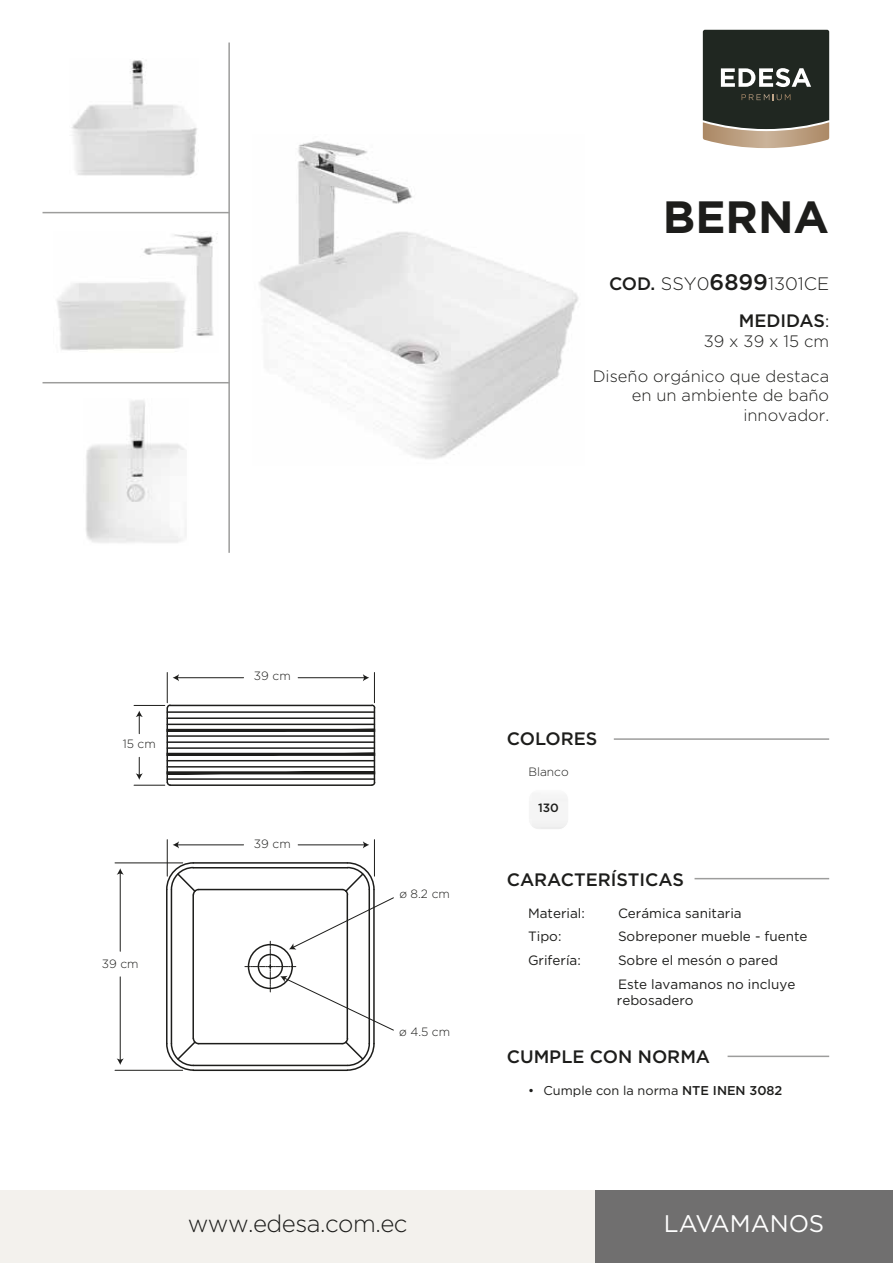
<style>
.page{position:relative;width:893px;height:1263px;background:#fff}
.page>*{position:absolute;margin:0;border:0;box-sizing:border-box;transform-origin:0 0}
.t1{font:700 45px "Gotham";color:#1d1d1b}
.t2{font:300 24px "Gotham";letter-spacing:-.02em;color:#1d1d1b}
.t3{font:24px "Gotham";color:#fff}
.t4{font:500 18px/36.6px "Gotham";color:#1d1d1b;text-align:right}
.t5{font:300 16.5px/34.8px "Gotham";color:#1d1d1b;text-align:right}
.t6{font:13.5px/23.7px "Gotham";color:#1d1d1b}
.t7{font:12.75px "Gotham";color:#1d1d1b}
.t8{font:300 12px "Gotham";color:#1d1d1b}
.t9{font:500 12px "Gotham";color:#1d1d1b}
.s1{font-weight:300}
.s2{font-size:22.5px}
.s3{font-weight:400;font-size:16.5px}
.s4{font-weight:500}
</style>
<div class="page">
<img style="left:259px;top:141px;width:320px;height:318px">
<img style="left:57px;top:233px;width:161px;height:118px">
<img style="left:86px;top:400px;width:100px;height:143px">
<img style="left:71px;top:60px;width:126px;height:116px">
<div style="left:0;top:1191px;width:893px;height:72px;background:#f3f1ed"></div>
<div style="left:595px;top:1191px;width:298px;height:72px;background:#706f6f"></div>
<hr style="left:43px;top:212px;width:187px;height:1px;background:#9d9d9c">
<hr style="left:43px;top:382px;width:187px;height:1px;background:#9d9d9c">
<hr style="left:228px;top:43px;width:2px;height:510px;background:#9d9d9c">
<hr style="left:728px;top:1055px;width:101px;height:2px;background:#9d9d9c">
<hr style="left:694px;top:878px;width:135px;height:1px;background:#9d9d9c">
<hr style="left:614px;top:738px;width:215px;height:2px;background:#9d9d9c">
<svg style="left:703px;top:30px;width:126px;height:118px;background:#4d4e45"></svg>
<div style="left:528px;top:789px;width:41px;height:41px;border:1px solid #fff;border-radius:11px"></div>
<hr style="left:170px;top:705px;width:202px;height:1px;background:#1d1d1b">
<hr style="left:166px;top:708px;width:2px;height:74px;background:#1d1d1b">
<svg style="left:166px;top:704px;width:6px;height:5px"></svg>
<hr style="left:170px;top:784px;width:202px;height:2px;background:#1d1d1b">
<svg style="left:166px;top:781px;width:6px;height:5px"></svg>
<svg style="left:370px;top:781px;width:6px;height:5px"></svg>
<hr style="left:374px;top:708px;width:1px;height:74px;background:#1d1d1b">
<svg style="left:370px;top:704px;width:6px;height:5px"></svg>
<svg style="left:166px;top:770px;width:210px;height:5px"></svg>
<svg style="left:166px;top:752px;width:210px;height:5px"></svg>
<svg style="left:166px;top:728px;width:210px;height:5px"></svg>
<hr style="left:167px;top:778px;width:207px;height:2px;background:#1d1d1b">
<hr style="left:167px;top:766px;width:207px;height:1px;background:#1d1d1b">
<hr style="left:167px;top:760px;width:207px;height:1px;background:#1d1d1b">
<hr style="left:167px;top:747px;width:207px;height:2px;background:#1d1d1b">
<hr style="left:167px;top:741px;width:207px;height:2px;background:#1d1d1b">
<hr style="left:167px;top:735px;width:207px;height:2px;background:#1d1d1b">
<hr style="left:167px;top:724px;width:207px;height:1px;background:#1d1d1b">
<hr style="left:167px;top:717px;width:207px;height:2px;background:#1d1d1b">
<hr style="left:167px;top:711px;width:207px;height:2px;background:#1d1d1b">
<hr style="left:167px;top:672px;width:1px;height:31px;background:#1d1d1b">
<hr style="left:374px;top:672px;width:1px;height:31px;background:#1d1d1b">
<hr style="left:177px;top:677px;width:67px;height:1px;background:#1d1d1b">
<svg style="left:173px;top:674px;width:6px;height:7px"></svg>
<hr style="left:298px;top:677px;width:67px;height:1px;background:#1d1d1b">
<svg style="left:363px;top:674px;width:6px;height:7px"></svg>
<hr style="left:134px;top:705px;width:31px;height:1px;background:#1d1d1b">
<hr style="left:134px;top:785px;width:31px;height:1px;background:#1d1d1b">
<svg style="left:136px;top:711px;width:7px;height:23px"></svg>
<svg style="left:136px;top:757px;width:7px;height:23px"></svg>
<hr style="left:373px;top:889px;width:2px;height:155px;background:#1d1d1b">
<hr style="left:193px;top:862px;width:154px;height:2px;background:#1d1d1b">
<hr style="left:166px;top:889px;width:2px;height:155px;background:#1d1d1b">
<hr style="left:193px;top:1069px;width:154px;height:2px;background:#1d1d1b">
<hr style="left:369px;top:889px;width:1px;height:155px;background:#1d1d1b">
<hr style="left:193px;top:867px;width:154px;height:1px;background:#1d1d1b">
<hr style="left:171px;top:889px;width:1px;height:155px;background:#1d1d1b">
<hr style="left:193px;top:1065px;width:154px;height:1px;background:#1d1d1b">
<hr style="left:347px;top:895px;width:1px;height:143px;background:#1d1d1b">
<hr style="left:199px;top:889px;width:143px;height:1px;background:#1d1d1b">
<hr style="left:192px;top:895px;width:2px;height:143px;background:#1d1d1b">
<hr style="left:199px;top:1043px;width:143px;height:1px;background:#1d1d1b">
<hr style="left:115px;top:1070px;width:68px;height:1px;background:#1d1d1b">
<hr style="left:115px;top:862px;width:68px;height:1px;background:#1d1d1b">
<hr style="left:120px;top:977px;width:1px;height:83px;background:#1d1d1b">
<svg style="left:117px;top:1058px;width:7px;height:7px"></svg>
<hr style="left:120px;top:873px;width:1px;height:78px;background:#1d1d1b">
<svg style="left:117px;top:868px;width:7px;height:7px"></svg>
<svg style="left:165px;top:861px;width:35px;height:35px"></svg>
<svg style="left:341px;top:1037px;width:34px;height:34px"></svg>
<svg style="left:165px;top:1037px;width:35px;height:34px"></svg>
<svg style="left:245px;top:862px;width:149px;height:169px"></svg>
<hr style="left:167px;top:840px;width:1px;height:36px;background:#1d1d1b">
<hr style="left:374px;top:840px;width:1px;height:36px;background:#1d1d1b">
<hr style="left:177px;top:844px;width:67px;height:1px;background:#1d1d1b">
<svg style="left:173px;top:841px;width:6px;height:7px"></svg>
<hr style="left:298px;top:844px;width:67px;height:1px;background:#1d1d1b">
<svg style="left:363px;top:841px;width:6px;height:7px"></svg>
<h1 class="t1" style="left:663px;top:191px;width:168px">BERNA</h1>
<h3 class="t4" style="left:609px;top:265px;width:222px">COD. <span class="s1">SSY0</span><span class="s2">6899</span><span class="s1">1301CE<br></span>MEDIDAS<span class="s3">:</span></h3>
<p class="t5" style="left:593px;top:323px;width:238px">39 x 39 x 15 cm<br>Diseño orgánico que destaca</p>
<p class="t5" style="left:632px;top:385px;width:199px;line-height:19.8px">en un ambiente de baño innovador.</p>
<p class="t8" style="left:123px;top:736px;width:35px">15 cm</p>
<p class="t8" style="left:102px;top:956px;width:38px">39 cm</p>
<p class="t8" style="left:254px;top:669px;width:38px">39 cm</p>
<p class="t8" style="left:254px;top:836px;width:38px">39 cm</p>
<p class="t8" style="left:399px;top:886px;width:52px">ø 8.2 cm</p>
<p class="t8" style="left:399px;top:1024px;width:53px">ø 4.5 cm</p>
<h2 class="t2" style="left:188px;top:1208px;width:221px">www.edesa.com.ec</h2>
<h3 class="t4" style="left:507px;top:720px;width:92px">COLORES</h3>
<p class="t8" style="left:528px;top:764px;width:42px">Blanco</p>
<p class="t9" style="left:538px;top:800px;width:22px">130</p>
<h3 class="t4" style="left:507px;top:861px;width:179px">CARACTERÍSTICAS</h3>
<p class="t6" style="left:528px;top:901px;width:58px">Material:</p>
<p class="t6" style="left:618px;top:901px;width:125px">Cerámica sanitaria</p>
<p class="t6" style="left:528px;top:924px;width:35px">Tipo:</p>
<p class="t6" style="left:618px;top:924px;width:191px">Sobreponer mueble - fuente</p>
<p class="t6" style="left:528px;top:948px;width:54px">Grifería:</p>
<p class="t6" style="left:618px;top:948px;width:179px">Sobre el mesón o pared<br>Este lavamanos no incluye</p>
<p class="t6" style="left:617px;top:988px;width:78px">rebosadero</p>
<h3 class="t4" style="left:507px;top:1038px;width:205px">CUMPLE CON NORMA</h3>
<p class="t7" style="left:528px;top:1082px;width:256px">• Cumple con la norma <span class="s4">NTE INEN 3082</span></p>
<h2 class="t3" style="left:664px;top:1208px;width:162px">LAVAMANOS</h2>
</div>
